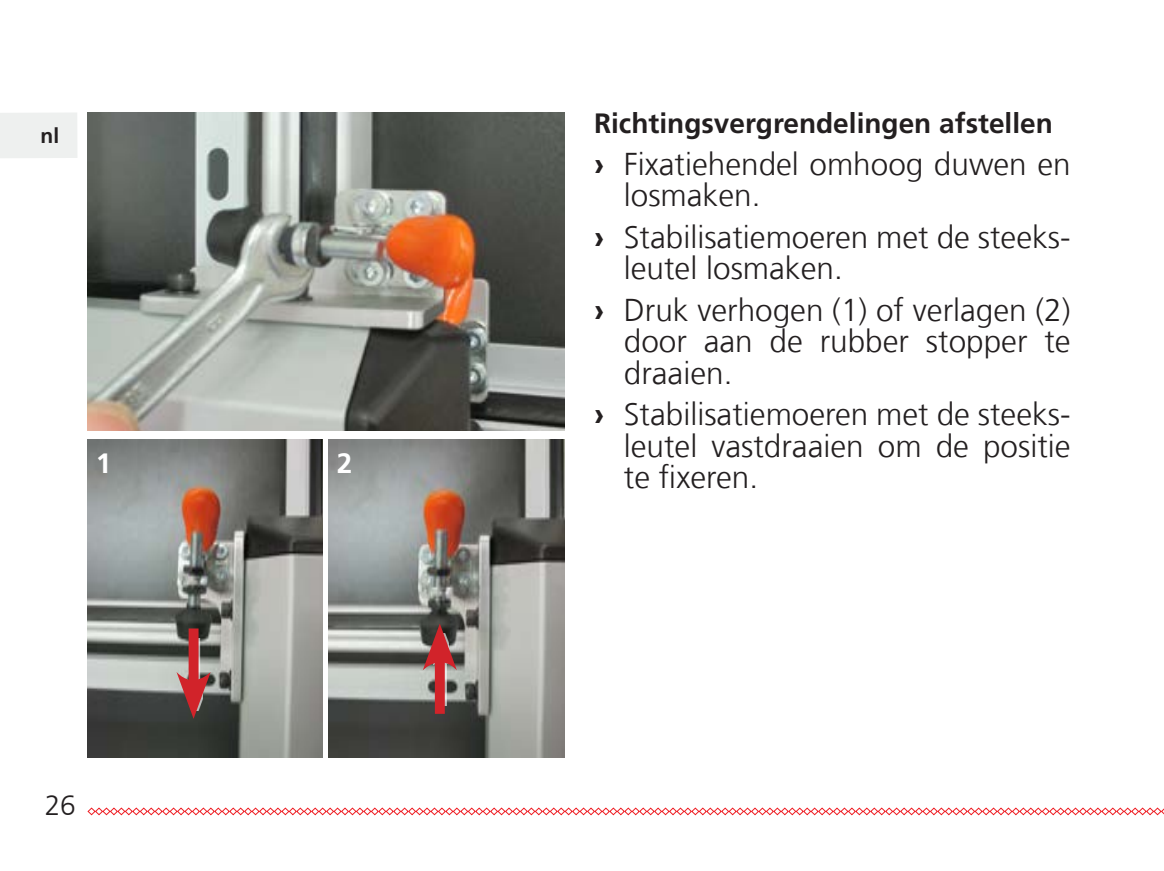
<style>
.page{position:relative;width:1164px;height:871px;background:#fff}
.page>*{position:absolute;margin:0;border:0;box-sizing:border-box;transform-origin:0 0}
.t1{font:300 31.5px/31.5px "Frutiger LT Com";color:#231f20}
.Fliesstext_fett{font:700 28px "Frutiger LT Com";color:#231f20}
.t2{font:300 28px "Frutiger LT Com";color:#231f20}
.Fliesstext_fett-2{font:700 28px "Frutiger LT Com";color:#fff}
.Sprach-Tag{font:700 21px "Frutiger LT Com";color:#231f20}
.s1{font-weight:700}
</style>
<div class="page">
<svg style="left:87px;top:807px;width:1076px;height:8px"></svg>
<div style="left:0;top:112px;width:77px;height:46px;background:#eef0ef"></div>
<img style="left:88px;top:440px;width:235px;height:317px">
<img style="left:329px;top:440px;width:235px;height:317px">
<img style="left:88px;top:112px;width:476px;height:318px">
<div style="left:433px;top:634px;width:16px;height:72px;background:#fff;opacity:.66"></div>
<div style="left:435px;top:652px;width:9px;height:62px;background:#d1232a"></div>
<svg style="left:422px;top:623px;width:35px;height:47px;background:#8b4444"></svg>
<div style="left:187px;top:639px;width:16px;height:72px;background:#fff;opacity:.66"></div>
<div style="left:188px;top:628px;width:10px;height:62px;background:#d1232a"></div>
<svg style="left:176px;top:672px;width:34px;height:47px;background:#8e4546"></svg>
<p class="Sprach-Tag" style="left:40px;top:122px;width:21px">nl</p>
<p class="Fliesstext_fett-2" style="left:96px;top:446px;width:17px">1</p>
<p class="Fliesstext_fett-2" style="left:337px;top:446px;width:17px">2</p>
<p class="t2" style="left:45px;top:788px;width:33px">26</p>
<p class="Fliesstext_fett" style="left:594px;top:107px;width:460px">Richtingsvergrendelingen afstellen</p>
<p class="t1" style="left:623px;top:148px;width:448px;text-indent:-30px"><span class="s1">›</span> Fixatiehendel omhoog duwen en losmaken.</p>
<p class="t1" style="left:623px;top:221px;width:448px;text-indent:-30px"><span class="s1">›</span> Stabilisatiemoeren met de steeks&shy;leutel losmaken.</p>
<p class="t1" style="left:623px;top:294px;width:448px;text-align:justify;text-indent:-30px"><span class="s1">›</span> Druk verhogen (1) of verlagen (2) door aan de rubber stopper te draaien.</p>
<p class="t1" style="left:623px;top:398px;width:448px;text-align:justify;text-indent:-30px"><span class="s1">›</span> Stabilisatiemoeren met de steeks&shy;leutel vastdraaien om de positie te fixeren.</p>
</div>
